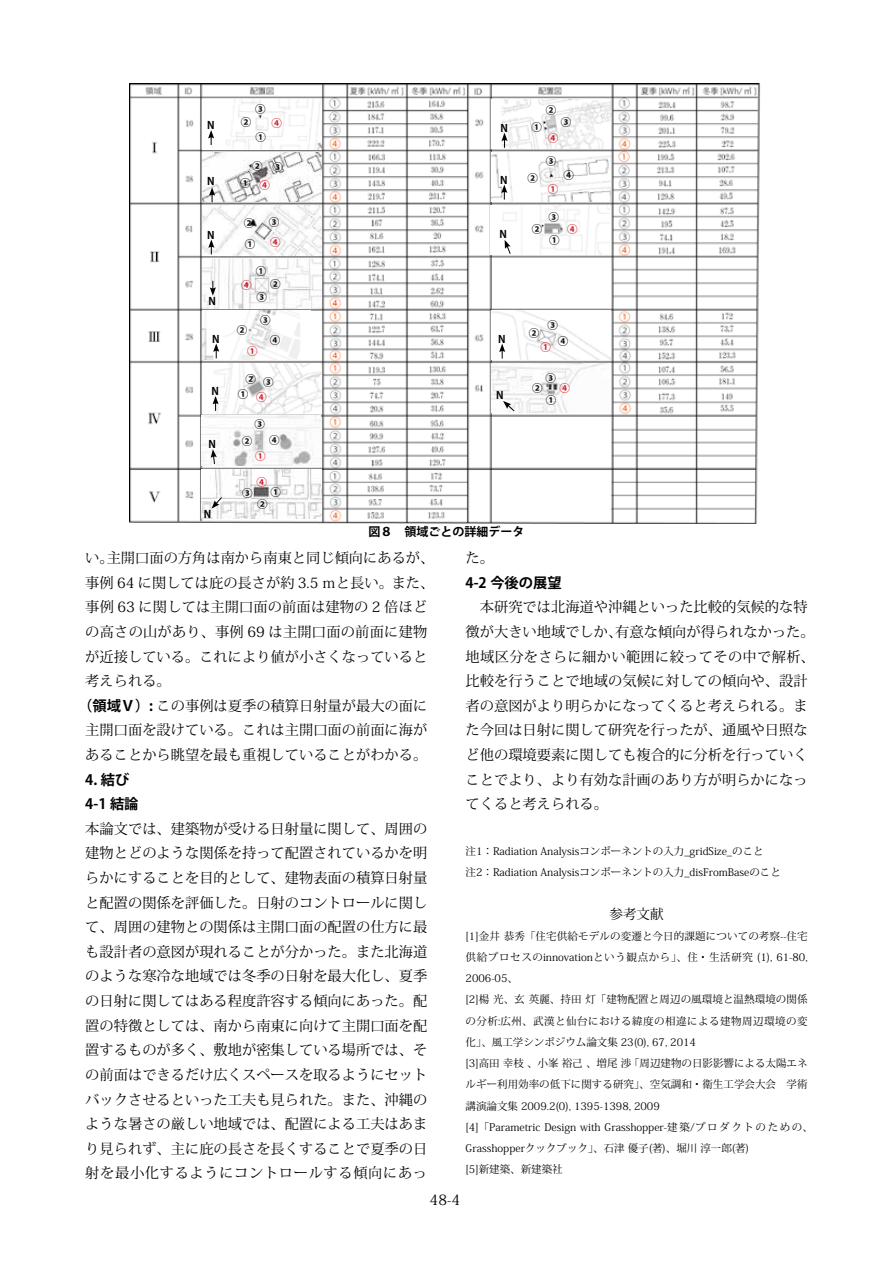
<style>
.page{position:relative;width:893px;height:1263px;background:#fff}
.page>*{position:absolute;margin:0;border:0;box-sizing:border-box;transform-origin:0 0}
.t1{font:14.25px/24.6px "Koz Min Pr 6 N";color:#000}
.t2{font:700 14.25px/24.6px "Koz Go Pr 6 N";color:#000}
.t3{font:13.5px "Koz Min Pr 6 N";color:#000}
.t4{font:700 12px "Koz Go Pr 6 N";color:#000}
.t5{font:10.5px/21.3px "Koz Min Pr 6 N";color:#000}
.t6{font:700 10.5px "Koz Go Pr 6 N";color:#000}
.t7{font:700 10.5px "Koz Go Pr 6 N";color:#d0121b}
.s1{font-family:"Koz Go Pr 6 N";font-weight:700}
</style>
<div class="page">
<img style="left:129px;top:84px;width:631px;height:439px">
<img style="left:202px;top:99px;width:119px;height:50px">
<img style="left:203px;top:310px;width:107px;height:50px">
<img style="left:202px;top:416px;width:119px;height:50px">
<img style="left:203px;top:206px;width:118px;height:49px">
<img style="left:202px;top:153px;width:119px;height:49px">
<img style="left:202px;top:364px;width:119px;height:49px">
<img style="left:202px;top:469px;width:119px;height:50px">
<img style="left:203px;top:259px;width:119px;height:49px">
<img style="left:492px;top:100px;width:119px;height:49px">
<img style="left:491px;top:310px;width:119px;height:50px">
<img style="left:491px;top:205px;width:119px;height:49px">
<img style="left:492px;top:152px;width:119px;height:49px">
<img style="left:492px;top:363px;width:119px;height:49px">
<svg style="left:213px;top:343px;width:6px;height:15px"></svg>
<svg style="left:501px;top:185px;width:6px;height:15px"></svg>
<svg style="left:208px;top:239px;width:6px;height:15px"></svg>
<svg style="left:209px;top:187px;width:6px;height:15px"></svg>
<svg style="left:501px;top:133px;width:7px;height:15px"></svg>
<svg style="left:208px;top:130px;width:6px;height:15px"></svg>
<svg style="left:505px;top:240px;width:6px;height:15px"></svg>
<svg style="left:210px;top:281px;width:6px;height:15px"></svg>
<svg style="left:212px;top:396px;width:7px;height:15px"></svg>
<svg style="left:211px;top:449px;width:6px;height:16px"></svg>
<svg style="left:212px;top:496px;width:11px;height:13px"></svg>
<svg style="left:499px;top:344px;width:6px;height:15px"></svg>
<svg style="left:503px;top:401px;width:12px;height:11px"></svg>
<p class="t6" style="left:255px;top:103px;width:12px">③</p>
<p class="t6" style="left:546px;top:104px;width:12px">②</p>
<p class="t6" style="left:241px;top:116px;width:12px">②</p>
<p class="t7" style="left:271px;top:117px;width:12px">④</p>
<p class="t6" style="left:207px;top:119px;width:9px">N</p>
<p class="t6" style="left:500px;top:122px;width:9px">N</p>
<p class="t6" style="left:256px;top:131px;width:12px">①</p>
<p class="t6" style="left:561px;top:117px;width:12px">③</p>
<p class="t6" style="left:531px;top:121px;width:12px">①</p>
<p class="t7" style="left:548px;top:133px;width:12px">④</p>
<p class="t6" style="left:207px;top:176px;width:9px">N</p>
<p class="t6" style="left:252px;top:161px;width:12px">②</p>
<p class="t6" style="left:272px;top:161px;width:12px">③</p>
<p class="t6" style="left:240px;top:177px;width:12px">①</p>
<p class="t7" style="left:260px;top:179px;width:12px">④</p>
<p class="t6" style="left:500px;top:174px;width:9px">N</p>
<p class="t6" style="left:527px;top:172px;width:12px">②</p>
<p class="t6" style="left:546px;top:155px;width:12px">③</p>
<p class="t6" style="left:564px;top:169px;width:12px">④</p>
<p class="t7" style="left:548px;top:183px;width:12px">①</p>
<p class="t6" style="left:207px;top:229px;width:9px">N</p>
<p class="t6" style="left:244px;top:217px;width:12px">②</p>
<p class="t6" style="left:245px;top:238px;width:12px">①</p>
<p class="t6" style="left:269px;top:216px;width:12px">③</p>
<p class="t7" style="left:270px;top:237px;width:12px">④</p>
<p class="t6" style="left:499px;top:228px;width:9px">N</p>
<p class="t6" style="left:549px;top:211px;width:12px">③</p>
<p class="t7" style="left:567px;top:223px;width:12px">④</p>
<p class="t6" style="left:532px;top:223px;width:12px">②</p>
<p class="t6" style="left:549px;top:234px;width:12px">①</p>
<p class="t6" style="left:256px;top:265px;width:12px">①</p>
<p class="t7" style="left:241px;top:279px;width:12px">④</p>
<p class="t6" style="left:270px;top:278px;width:12px">②</p>
<p class="t6" style="left:208px;top:295px;width:9px">N</p>
<p class="t6" style="left:212px;top:333px;width:9px">N</p>
<p class="t6" style="left:212px;top:385px;width:9px">N</p>
<p class="t6" style="left:256px;top:291px;width:12px">③</p>
<p class="t6" style="left:260px;top:315px;width:12px">③</p>
<p class="t6" style="left:547px;top:319px;width:12px">③</p>
<p class="t6" style="left:237px;top:324px;width:12px">②</p>
<p class="t6" style="left:529px;top:327px;width:12px">②</p>
<p class="t6" style="left:270px;top:334px;width:12px">④</p>
<p class="t6" style="left:498px;top:333px;width:9px">N</p>
<p class="t6" style="left:558px;top:335px;width:12px">④</p>
<p class="t7" style="left:559px;top:382px;width:12px">④</p>
<p class="t7" style="left:541px;top:341px;width:12px">①</p>
<p class="t7" style="left:247px;top:345px;width:12px">①</p>
<p class="t6" style="left:263px;top:376px;width:12px">③</p>
<p class="t6" style="left:545px;top:372px;width:12px">③</p>
<p class="t6" style="left:254px;top:418px;width:12px">③</p>
<p class="t6" style="left:246px;top:373px;width:12px">②</p>
<p class="t6" style="left:532px;top:382px;width:12px">②</p>
<p class="t6" style="left:238px;top:388px;width:12px">①</p>
<p class="t6" style="left:496px;top:389px;width:9px">N</p>
<p class="t7" style="left:256px;top:391px;width:12px">④</p>
<p class="t6" style="left:546px;top:394px;width:12px">①</p>
<p class="t6" style="left:209px;top:438px;width:9px">N</p>
<p class="t6" style="left:242px;top:435px;width:12px">②</p>
<p class="t6" style="left:269px;top:435px;width:12px">④</p>
<p class="t7" style="left:255px;top:450px;width:12px">①</p>
<p class="t6" style="left:204px;top:508px;width:9px">N</p>
<p class="t7" style="left:257px;top:476px;width:12px">④</p>
<p class="t6" style="left:271px;top:486px;width:12px">①</p>
<p class="t6" style="left:242px;top:487px;width:12px">③</p>
<p class="t6" style="left:257px;top:499px;width:12px">②</p>
<p class="t4" style="left:368px;top:524px;width:158px">図８　領域ごとの詳細データ</p>
<p class="t1" style="left:85px;top:546px;width:351px">い。主開口面の方角は南から南東と同じ傾向にあるが、</p>
<p class="t1" style="left:85px;top:570px;width:351px">事例 64 に関しては庇の長さが約 3.5 ｍと長い。また、</p>
<p class="t1" style="left:85px;top:595px;width:343px">事例 63 に関しては主開口面の前面は建物の 2 倍ほど</p>
<p class="t1" style="left:85px;top:620px;width:344px">の高さの山があり、事例 69 は主開口面の前面に建物</p>
<p class="t1" style="left:85px;top:644px;width:343px">が近接している。これにより値が小さくなっていると</p>
<p class="t1" style="left:85px;top:669px;width:87px">考えられる。</p>
<p class="t1" style="left:78px;top:693px;width:351px"><span class="s1">（領域Ⅴ）:</span> この事例は夏季の積算日射量が最大の面に</p>
<p class="t1" style="left:85px;top:718px;width:343px">主開口面を設けている。これは主開口面の前面に海が</p>
<p class="t1" style="left:85px;top:743px;width:343px">あることから眺望を最も重視していることがわかる。</p>
<p class="t2" style="left:85px;top:767px;width:55px">4. 結び<br>4-1 結論</p>
<p class="t1" style="left:85px;top:816px;width:343px;text-align:justify">本論文では、建築物が受ける日射量に関して、周囲の建物とどのような関係を持って配置されているかを明らかにすることを目的として、建物表面の積算日射量と配置の関係を評価した。日射のコントロールに関して、周囲の建物との関係は主開口面の配置の仕方に最も設計者の意図が現れることが分かった。また北海道のような寒冷な地域では冬季の日射を最大化し、夏季の日射に関してはある程度許容する傾向にあった。配置の特徴としては、南から南東に向けて主開口面を配置するものが多く、敷地が密集している場所では、その前面はできるだけ広くスペースを取るようにセットバックさせるといった工夫も見られた。また、沖縄のような暑さの厳しい地域では、配置による工夫はあまり見られず、主に庇の長さを長くすることで夏季の日射を最小化するようにコントロールする傾向にあっ</p>
<p class="t1" style="left:466px;top:546px;width:30px">た。</p>
<p class="t2" style="left:466px;top:570px;width:97px">4-2 今後の展望</p>
<p class="t1" style="left:466px;top:595px;width:351px">　本研究では北海道や沖縄といった比較的気候的な特徴が大きい地域でしか、有意な傾向が得られなかった。地域区分をさらに細かい範囲に絞ってその中で解析、比較を行うことで地域の気候に対しての傾向や、設計者の意図がより明らかになってくると考えられる。また今回は日射に関して研究を行ったが、通風や日照など他の環境要素に関しても複合的に分析を行っていくことでより、より有効な計画のあり方が明らかになってくると考えられる。</p>
<p class="t5" style="left:466px;top:840px;width:317px">注1：Radiation Analysisコンポーネントの入力_gridSize_のこと注2：Radiation Analysisコンポーネントの入力_disFromBaseのこと</p>
<p class="t3" style="left:610px;top:907px;width:55px">参考文献</p>
<p class="t5" style="left:466px;top:925px;width:349px">[1]金井 恭秀「住宅供給モデルの変遷と今日的課題についての考察--住宅供給プロセスのinnovationという観点から」、住・生活研究 (1), 61-80, 2006-05、<br>[2]楊 光、玄 英麗、持田 灯「建物配置と周辺の風環境と温熱環境の関係の分析:広州、武漢と仙台における緯度の相違による建物周辺環境の変化」、風工学シンポジウム論文集 23(0), 67, 2014<br>[3]高田 幸枝 、小峯 裕己 、増尾 渉 「周辺建物の日影影響による太陽エネルギー利用効率の低下に関する研究」、空気調和・衛生工学会大会　学術講演論文集 2009.2(0), 1395-1398, 2009<br>[4]「Parametric Design with Grasshopper-建築/プロダクトのための、Grasshopperクックブック」、石津 優子(著)、堀川 淳一郎(著)<br>[5]新建築、新建築社</p>
<p class="t1" style="left:430px;top:1188px;width:32px">48-4</p>
</div>
